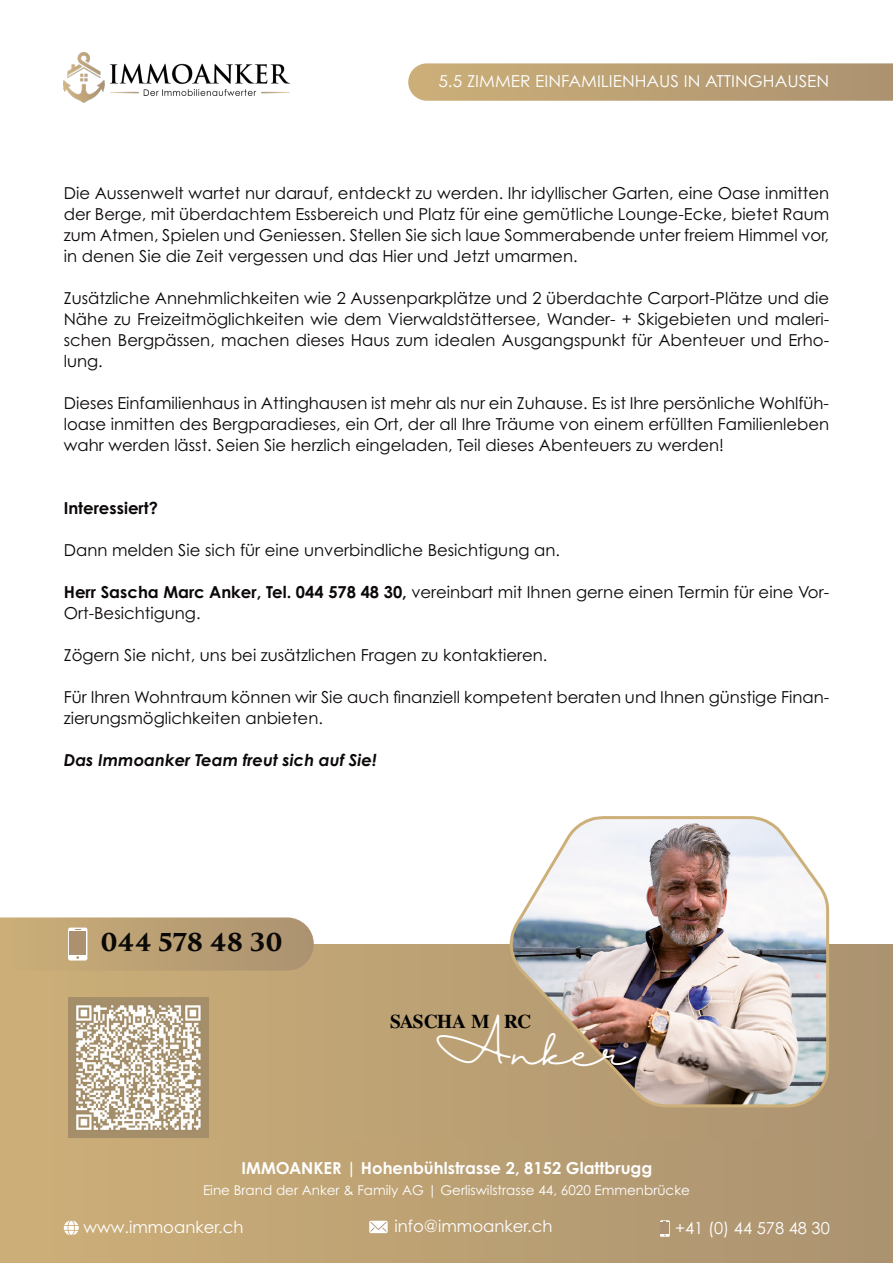
<style>
.page{position:relative;width:893px;height:1263px;background:#fff}
.page>*{position:absolute;margin:0;border:0;box-sizing:border-box;transform-origin:0 0}
.t1{font:37.5px "Halimun";color:#fff}
.t2{font:700 24px "Trajan Pro 3";color:#0b0907}
.t3{font:700 19.5px "Free Serif";letter-spacing:-.04em;color:#000}
.t4{font:16.5px/21px "Century Gothic Pro";color:#0b0807;text-align:justify}
.t5{font:16.5px "Century Gothic Pro";color:#fff}
.t6{font:700 16.5px "Century Gothic Pro";color:#fff}
.t7{font:16.5px "Century Gothic Pro";color:#fff;scale:1.04 1}
.t8{font:italic 700 16.5px "Century Gothic Pro";color:#0b0807}
.t9{font:700 16.5px "Century Gothic Pro";color:#0b0807}
.t10{font:13.5px "Century Gothic Pro";color:#fff}
.s1{font-weight:700}
</style>
<div class="page">
<div style="left:0;top:1140px;width:893px;height:123px;background:linear-gradient(to right,#cdaf78,#ab9370)"></div>
<svg style="left:408px;top:63px;width:485px;height:38px;background:#bda277"></svg>
<img style="left:64px;top:53px;width:225px;height:49px">
<svg style="left:64px;top:1220px;width:15px;height:15px"></svg>
<svg style="left:369px;top:1221px;width:19px;height:12px"></svg>
<svg style="left:370px;top:1222px;width:17px;height:10px"></svg>
<svg style="left:660px;top:1220px;width:10px;height:17px"></svg>
<div style="left:661px;top:1222px;width:8px;height:12px;background:#ab9170"></div>
<div style="left:0;top:944px;width:893px;height:196px;background:linear-gradient(to right,#ccaf78,#ac9271)"></div>
<img style="left:508px;top:816px;width:323px;height:293px">
<img style="left:69px;top:997px;width:140px;height:140px">
<svg style="left:0;top:917px;width:314px;height:54px;background:#bda378"></svg>
<p class="t7" style="left:438px;top:71px;width:377px">5.5 ZIMMER EINFAMILIENHAUS IN ATTINGHAUSEN</p>
<p class="t4" style="left:64px;top:183px;width:767px">Die Aussenwelt wartet nur darauf, entdeckt zu werden. Ihr idyllischer Garten, eine Oase inmitten der Berge, mit überdachtem Essbereich und Platz für eine gemütliche Lounge-Ecke, bietet Raum zum Atmen, Spielen und Geniessen. Stellen Sie sich laue Sommerabende unter freiem Himmel vor, in denen Sie die Zeit vergessen und das Hier und Jetzt umarmen.</p>
<p class="t4" style="left:64px;top:288px;width:767px">Zusätzliche Annehmlichkeiten wie 2 Aussenparkplätze und 2 überdachte Carport-Plätze und die Nähe zu Freizeitmöglichkeiten wie dem Vierwaldstättersee, Wander- + Skigebieten und maleri&shy;schen Bergpässen, machen dieses Haus zum idealen Ausgangspunkt für Abenteuer und Erho&shy;lung.</p>
<p class="t4" style="left:64px;top:393px;width:767px">Dieses Einfamilienhaus in Attinghausen ist mehr als nur ein Zuhause. Es ist Ihre persönliche Wohlfüh&shy;loase inmitten des Bergparadieses, ein Ort, der all Ihre Träume von einem erfüllten Familienleben wahr werden lässt. Seien Sie herzlich eingeladen, Teil dieses Abenteuers zu werden!</p>
<p class="t9" style="left:64px;top:498px;width:96px">Interessiert?</p>
<p class="t4" style="left:64px;top:540px;width:498px">Dann melden Sie sich für eine unverbindliche Besichtigung an.</p>
<p class="t4" style="left:64px;top:582px;width:767px"><span class="s1">Herr Sascha Marc Anker, Tel. 044 578 48 30,</span> vereinbart mit Ihnen gerne einen Termin für eine Vor-<br>Ort-Besichtigung.</p>
<p class="t4" style="left:64px;top:645px;width:485px">Zögern Sie nicht, uns bei zusätzlichen Fragen zu kontaktieren.</p>
<p class="t4" style="left:64px;top:687px;width:767px">Für Ihren Wohntraum können wir Sie auch finanziell kompetent beraten und Ihnen günstige Finan&shy;zierungsmöglichkeiten anbieten.</p>
<p class="t8" style="left:64px;top:750px;width:314px">Das Immoanker Team freut sich auf Sie!</p>
<h2 class="t2" style="left:100px;top:925px;width:184px">044 578 48 30</h2>
<h1 class="t1" style="left:435px;top:1028px;width:201px;rotate:1deg">Anker</h1>
<p class="t3" style="left:390px;top:1010px;width:143px">SASCHA M RC</p>
<p class="t6" style="left:242px;top:1158px;width:412px">IMMOANKER | Hohenbühlstrasse 2, 8152 Glattbrugg</p>
<p class="t10" style="left:203px;top:1182px;width:488px">Eine Brand der Anker &amp; Family AG | Gerliswilstrasse 44, 6020 Emmenbrücke</p>
<p class="t5" style="left:83px;top:1217px;width:162px">www.immoanker.ch</p>
<p class="t5" style="left:394px;top:1216px;width:160px">info@immoanker.ch</p>
<p class="t5" style="left:675px;top:1218px;width:156px">+41 (0) 44 578 48 30</p>
</div>
